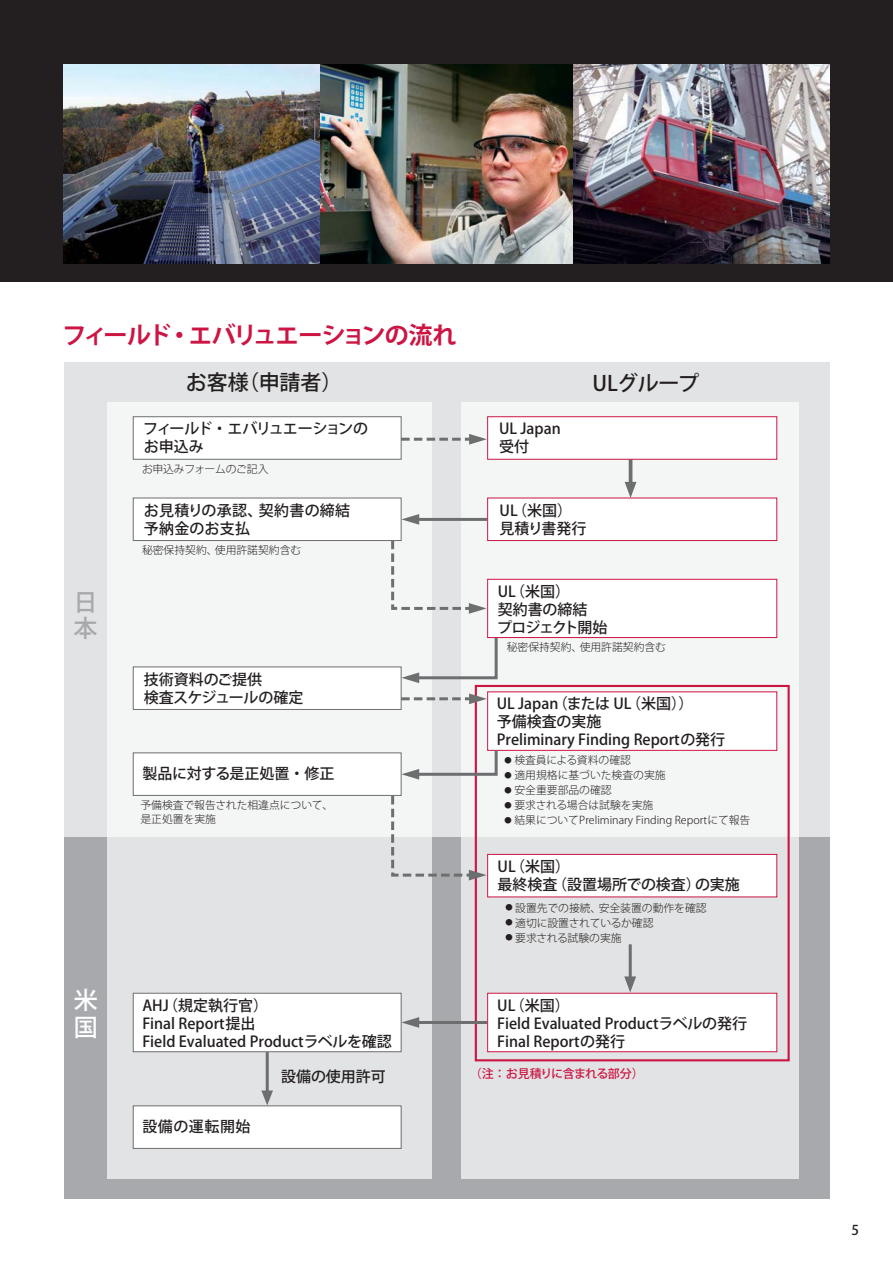
<style>
.page{position:relative;width:893px;height:1263px;background:#fff}
.page>*{position:absolute;margin:0;border:0;box-sizing:border-box;transform-origin:0 0}
.t1{font:24px "Koz Go Pro Bold 90 msp RKSJ H";letter-spacing:-.08em;color:#cc1543}
.t2{font:24px/26.4px "Koz Go Pro Medium 90 msp RKSJ H";color:#a7a9ac}
.t3{font:24px/26.4px "Koz Go Pro Medium 90 msp RKSJ H";color:#fff}
.t4{font:21px "Koz Go Pro Medium 90 msp RKSJ H";letter-spacing:-.01em;color:#231f20}
.t5{font:15px/18px "Koz Go Pro Medium 90 msp RKSJ H";color:#231f20}
.t6{font:15px/18px "Koz Go Pro Medium 90 msp RKSJ H";letter-spacing:.02em;color:#231f20}
.t7{font:15px/18px "Koz Go Pro Medium 90 msp RKSJ H";letter-spacing:-.045em;color:#231f20}
.t8{font:15px "Koz Go Pro Medium 90 msp RKSJ H";letter-spacing:.04em;color:#231f20}
.t9{font:13.5px "Koz Go Pro Medium 90 msp RKSJ H";color:#231f20}
.t10{font:12px "Koz Go Pro Medium 90 msp RKSJ H";letter-spacing:-.06em;color:#cc1543}
.t11{font:10.8px/13.5px "Koz Go Pro Light 90 msp RKSJ H";color:#231f20}
.t12{font:10.8px "Koz Go Pro Light 90 msp RKSJ H";letter-spacing:-.02em;color:#231f20}
.s1{font-size:7.2px}
</style>
<div class="page">
<div style="left:0;top:0;width:892px;height:1263px;background:#231f20"></div>
<div style="left:0;top:282px;width:892px;height:981px;background:#fff"></div>
<img style="left:64px;top:64px;width:765px;height:199px">
<div style="left:64px;top:362px;width:765px;height:475px;background:#e2e3e4"></div>
<div style="left:64px;top:837px;width:765px;height:362px;background:#a7a9ac"></div>
<div style="left:107px;top:402px;width:324px;height:435px;background:#f4f5f5"></div>
<div style="left:107px;top:837px;width:324px;height:342px;background:#e2e3e4"></div>
<div style="left:461px;top:402px;width:337px;height:435px;background:#f4f5f5"></div>
<div style="left:461px;top:837px;width:337px;height:342px;background:#e2e3e4"></div>
<svg style="left:401px;top:434px;width:86px;height:11px"></svg>
<svg style="left:628px;top:460px;width:4px;height:22px"></svg>
<svg style="left:624px;top:482px;width:12px;height:16px"></svg>
<hr style="left:628px;top:944px;width:3px;height:35px;background:#6d6e70">
<svg style="left:624px;top:976px;width:12px;height:17px"></svg>
<div style="left:133px;top:417px;width:268px;height:42px;background:#fff"></div>
<div style="left:133px;top:416px;width:268px;height:44px;border:1px solid #6d6e70"></div>
<div style="left:133px;top:1106px;width:268px;height:42px;background:#fff"></div>
<div style="left:133px;top:1106px;width:268px;height:43px;border:1px solid #6d6e70"></div>
<div style="left:133px;top:498px;width:268px;height:43px;background:#fff"></div>
<div style="left:133px;top:498px;width:268px;height:43px;border:1px solid #6d6e70"></div>
<div style="left:133px;top:667px;width:268px;height:42px;background:#fff"></div>
<div style="left:133px;top:667px;width:268px;height:43px;border:1px solid #6d6e70"></div>
<hr style="left:266px;top:1049px;width:3px;height:44px;background:#6d6e70">
<svg style="left:261px;top:1091px;width:12px;height:14px"></svg>
<div style="left:475px;top:685px;width:314px;height:376px;border:2px solid #cc1543"></div>
<div style="left:487px;top:854px;width:289px;height:43px;background:#fff"></div>
<div style="left:487px;top:854px;width:290px;height:43px;border:1px solid #cc1543"></div>
<div style="left:133px;top:753px;width:268px;height:42px;background:#fff"></div>
<div style="left:133px;top:753px;width:268px;height:43px;border:1px solid #6d6e70"></div>
<div style="left:133px;top:993px;width:268px;height:59px;background:#fff"></div>
<div style="left:133px;top:993px;width:268px;height:59px;border:1px solid #6d6e70"></div>
<div style="left:487px;top:417px;width:289px;height:42px;background:#fff"></div>
<div style="left:487px;top:416px;width:290px;height:44px;border:1px solid #cc1543"></div>
<svg style="left:389px;top:538px;width:97px;height:76px"></svg>
<svg style="left:389px;top:793px;width:97px;height:87px"></svg>
<div style="left:487px;top:692px;width:289px;height:58px;background:#fff"></div>
<div style="left:487px;top:692px;width:290px;height:59px;border:1px solid #cc1543"></div>
<hr style="left:408px;top:518px;width:79px;height:3px;background:#6d6e70">
<svg style="left:401px;top:514px;width:18px;height:11px"></svg>
<svg style="left:401px;top:635px;width:98px;height:48px"></svg>
<svg style="left:401px;top:748px;width:98px;height:32px"></svg>
<hr style="left:414px;top:1021px;width:82px;height:3px;background:#6d6e70">
<svg style="left:401px;top:1017px;width:18px;height:11px"></svg>
<div style="left:487px;top:498px;width:289px;height:43px;background:#fff"></div>
<div style="left:487px;top:498px;width:290px;height:43px;border:1px solid #cc1543"></div>
<div style="left:487px;top:579px;width:289px;height:59px;background:#fff"></div>
<div style="left:487px;top:579px;width:290px;height:59px;border:1px solid #cc1543"></div>
<div style="left:487px;top:993px;width:289px;height:59px;background:#fff"></div>
<div style="left:487px;top:993px;width:290px;height:59px;border:1px solid #cc1543"></div>
<svg style="left:401px;top:693px;width:86px;height:11px"></svg>
<h1 class="t1" style="left:63px;top:326px;width:395px">フィールド・エバリュエーションの流れ</h1>
<h2 class="t4" style="left:186px;top:375px;width:158px">お客様（申請者）</h2>
<h2 class="t4" style="left:592px;top:375px;width:108px">ULグループ</h2>
<h1 class="t2" style="left:73px;top:592px;width:25px">日本</h1>
<p class="t7" style="left:143px;top:422px;width:226px">フィールド・エバリュエーションのお申込み</p>
<p class="t12" style="left:142px;top:465px;width:128px">お申込みフォームのご記入</p>
<p class="t6" style="left:144px;top:503px;width:208px">お見積りの承認、契約書の締結予納金のお支払</p>
<p class="t11" style="left:142px;top:545px;width:161px">秘密保持契約、使用許諾契約含む</p>
<p class="t5" style="left:144px;top:672px;width:161px">技術資料のご提供<br>検査スケジュールの確定</p>
<p class="t5" style="left:142px;top:766px;width:194px">製品に対する是正処置・修正</p>
<p class="t11" style="left:140px;top:800px;width:194px">予備検査で報告された相違点について、是正処置を実施</p>
<h1 class="t3" style="left:74px;top:990px;width:25px">米国</h1>
<p class="t5" style="left:142px;top:998px;width:251px">AHJ（規定執行官）<br>Final Report提出<br>Field Evaluated Productラベルを確認</p>
<p class="t8" style="left:142px;top:1121px;width:110px">設備の運転開始</p>
<p class="t5" style="left:281px;top:1069px;width:106px">設備の使用許可</p>
<p class="t5" style="left:499px;top:422px;width:63px">UL Japan受付</p>
<p class="t5" style="left:499px;top:503px;width:88px">UL（米国）見積り書発行</p>
<p class="t5" style="left:497px;top:584px;width:112px">UL（米国）<br>契約書の締結<br>プロジェクト開始</p>
<p class="t11" style="left:506px;top:642px;width:161px">秘密保持契約、使用許諾契約含む</p>
<p class="t5" style="left:496px;top:696px;width:230px">UL Japan（または UL（米国））<br>予備検査の実施<br>Preliminary Finding Reportの発行</p>
<p class="t11" style="left:504px;top:755px;width:128px"><span class="s1">●</span> 検査員による資料の確認</p>
<p class="t11" style="left:504px;top:770px;width:162px"><span class="s1">●</span> 適用規格に基づいた検査の実施</p>
<p class="t11" style="left:504px;top:785px;width:109px"><span class="s1">●</span> 安全重要部品の確認</p>
<p class="t11" style="left:504px;top:800px;width:150px"><span class="s1">●</span> 要求される場合は試験を実施</p>
<p class="t11" style="left:504px;top:815px;width:247px"><span class="s1">●</span> 結果についてPreliminary Finding Reportにて報告</p>
<p class="t5" style="left:497px;top:860px;width:244px">UL（米国）<br>最終検査（設置場所での検査）の実施</p>
<p class="t11" style="left:505px;top:902px;width:203px"><span class="s1">●</span> 設置先での接続、安全装置の動作を確認</p>
<p class="t11" style="left:505px;top:917px;width:150px"><span class="s1">●</span> 適切に設置されているか確認</p>
<p class="t11" style="left:505px;top:932px;width:118px"><span class="s1">●</span> 要求される試験の実施</p>
<p class="t5" style="left:497px;top:998px;width:251px">UL（米国）<br>Field Evaluated Productラベルの発行<br>Final Reportの発行</p>
<p class="t10" style="left:470px;top:1069px;width:175px">（注：お見積りに含まれる部分）</p>
<p class="t9" style="left:851px;top:1225px;width:9px">5</p>
</div>
